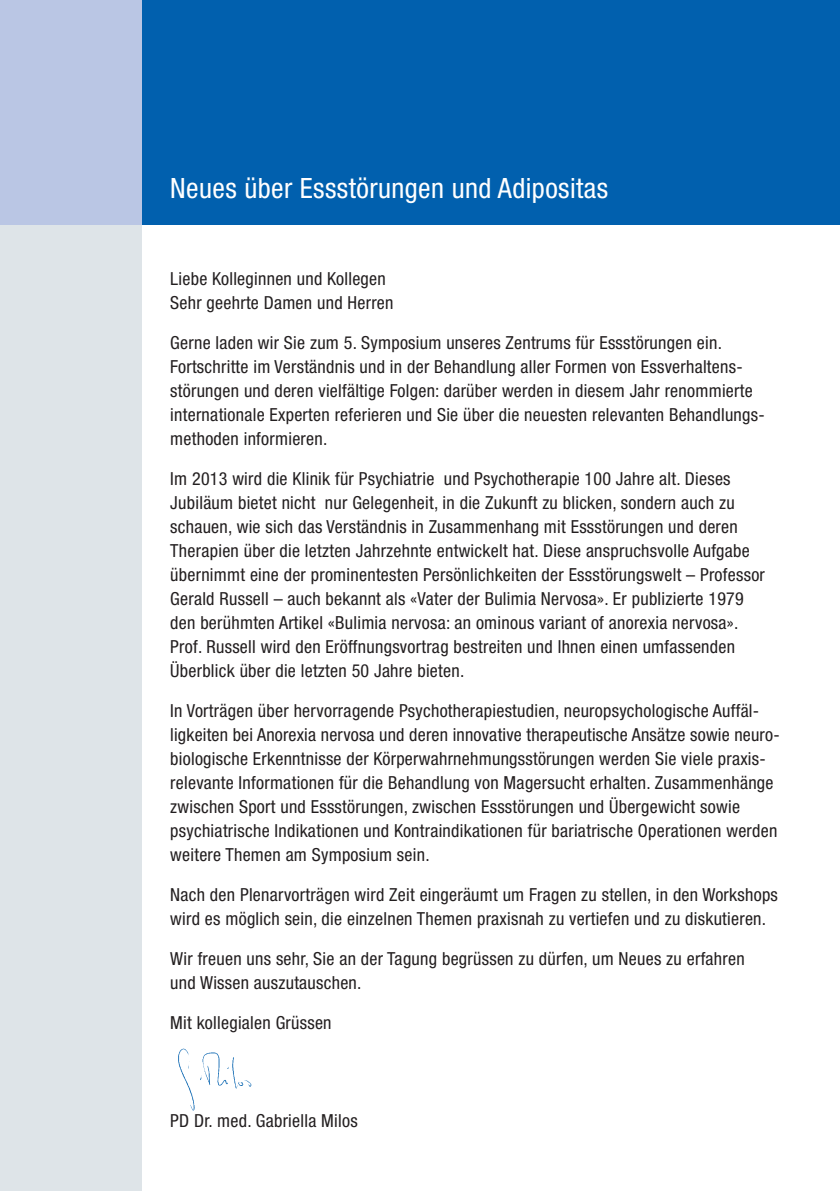
<style>
.page{position:relative;width:840px;height:1191px;background:#fff}
.page>*{position:absolute;margin:0;border:0;box-sizing:border-box;transform-origin:0 0}
.t1{font:condensed 32px "Helvetica Neue LT Std";letter-spacing:.015em;color:#fff}
.t2{font:condensed 28px "Helvetica Neue LT Std";letter-spacing:.015em;color:#fff}
.t3{font:condensed 18px/24px "Helvetica Neue LT Std";letter-spacing:.015em;color:#231f20}
</style>
<div class="page">
<div style="left:0;top:0;width:839px;height:224px;background:#0160ae"></div>
<div style="left:0;top:224px;width:142px;height:967px;background:#dee4e8"></div>
<div style="left:0;top:0;width:142px;height:224px;background:#bac6e4"></div>
<img style="left:178px;top:1048px;width:74px;height:63px">
<h2 class="t2" style="left:170px;top:178px;width:439px">Neues über Essstörungen und Adipositas</h2>
<h1 class="t1" style="left:164px;top:181px;width:122px">Einleitung</h1>
<p class="t3" style="left:170px;top:268px;width:225px">Liebe Kolleginnen und Kollegen<br>Sehr geehrte Damen und Herren</p>
<p class="t3" style="left:170px;top:332px;width:595px">Gerne laden wir Sie zum 5. Symposium unseres Zentrums für Essstörungen ein.<br>Fortschritte im Verständnis und in der Behandlung aller Formen von Essverhaltens&shy;störungen und deren vielfältige Folgen: darüber werden in diesem Jahr renommierte internationale Experten referieren und Sie über die neuesten relevanten Behandlungs&shy;methoden informieren.</p>
<p class="t3" style="left:170px;top:468px;width:596px">Im 2013 wird die Klinik für Psychiatrie und Psychotherapie 100 Jahre alt. Dieses Jubiläum bietet nicht nur Gelegenheit, in die Zukunft zu blicken, sondern auch zu schauen, wie sich das Verständnis in Zusammenhang mit Essstörungen und deren Therapien über die letzten Jahrzehnte entwickelt hat. Diese anspruchsvolle Aufgabe übernimmt eine der prominentesten Persönlichkeiten der Essstörungswelt – Professor Gerald Russell – auch bekannt als «Vater der Bulimia Nervosa». Er publizierte 1979 den berühmten Artikel «Bulimia nervosa: an ominous variant of anorexia nervosa».<br>Prof. Russell wird den Eröffnungsvortrag bestreiten und Ihnen einen umfassenden Überblick über die letzten 50 Jahre bieten.</p>
<p class="t3" style="left:170px;top:700px;width:610px">In Vorträgen über hervorragende Psychotherapiestudien, neuropsychologische Auffäl&shy;ligkeiten bei Anorexia nervosa und deren innovative therapeutische Ansätze sowie neuro&shy;biologische Erkenntnisse der Körperwahrnehmungsstörungen werden Sie viele praxis&shy;relevante Informationen für die Behandlung von Magersucht erhalten. Zusammenhänge zwischen Sport und Essstörungen, zwischen Essstörungen und Übergewicht sowie psychiatrische Indikationen und Kontraindikationen für bariatrische Operationen werden weitere Themen am Symposium sein.</p>
<p class="t3" style="left:170px;top:884px;width:609px">Nach den Plenarvorträgen wird Zeit eingeräumt um Fragen zu stellen, in den Workshops wird es möglich sein, die einzelnen Themen praxisnah zu vertiefen und zu diskutieren.</p>
<p class="t3" style="left:170px;top:948px;width:575px">Wir freuen uns sehr, Sie an der Tagung begrüssen zu dürfen, um Neues zu erfahren und Wissen auszutauschen.</p>
<p class="t3" style="left:170px;top:1012px;width:163px">Mit kollegialen Grüssen</p>
<p class="t3" style="left:170px;top:1110px;width:189px">PD Dr. med. Gabriella Milos</p>
</div>
